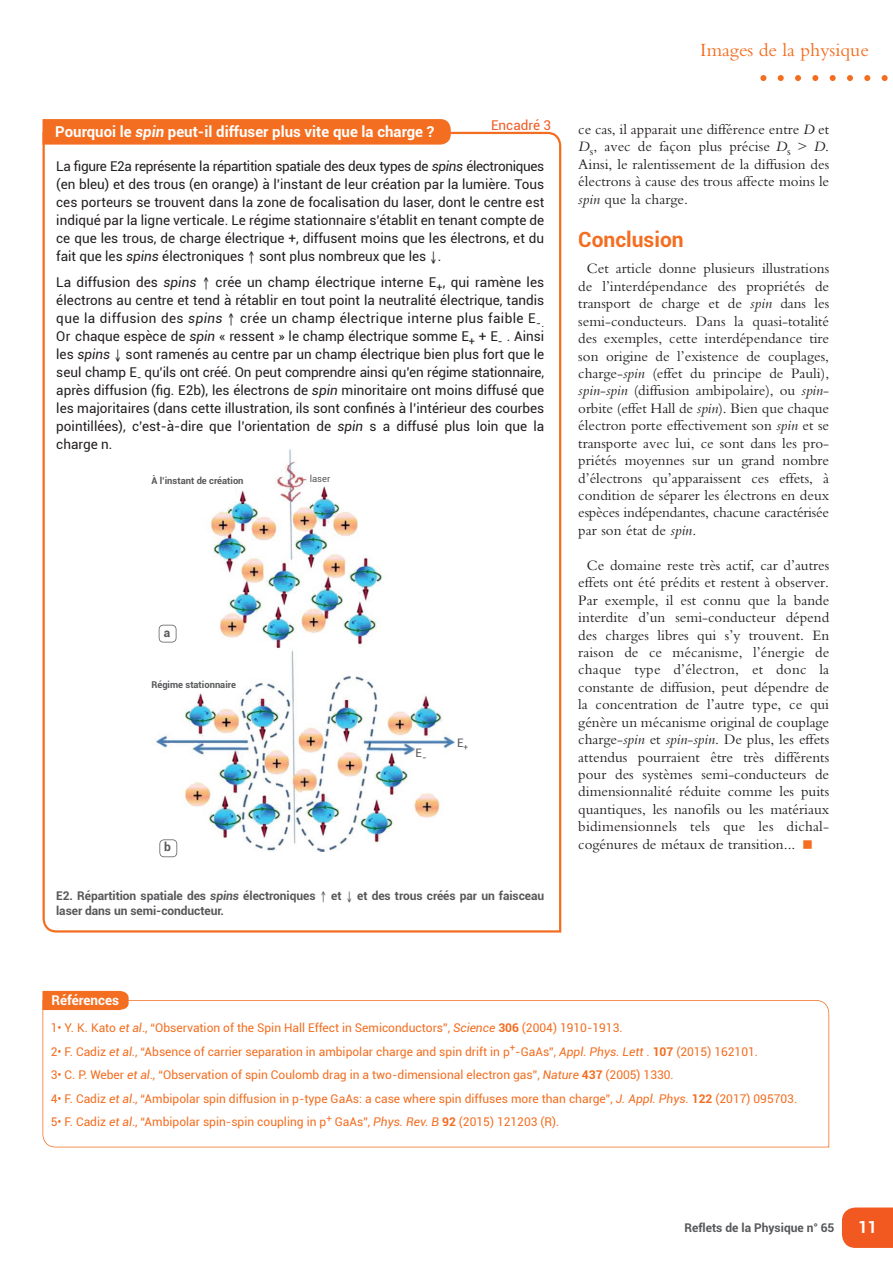
<style>
.page{position:relative;width:893px;height:1263px;background:#fff}
.page>*{position:absolute;margin:0;border:0;box-sizing:border-box;transform-origin:0 0}
.t1{font:700 21px "Roboto";color:#f36e21}
.t2{font:19.5px "Bembo";color:#f36e21}
.t3{font:700 16.5px "Roboto";color:#fff}
.t4{font:15px/17.4px "Bembo";color:#231f20;text-align:justify}
.t5{font:700 15px "Roboto";color:#fff}
.t6{font:13.5px/18px "Roboto";color:#231f20;text-align:justify}
.t7{font:700 13.5px "Roboto";color:#fff}
.t8{font:13.5px "Roboto";color:#f15921}
.t9{font:12px/23.5px "Roboto";color:#f36e21}
.t10{font:700 12px/15px "Roboto";letter-spacing:-.005em;color:#57585a}
.t11{font:11.7px "Roboto";color:#57585a}
.t12{font:700 9.45px "Roboto";color:#57585a}
.t13{font:9.45px "Roboto";color:#57585a}
.s1{font-style:italic}
.s2{font-weight:700}
</style>
<div class="page">
<svg style="left:842px;top:1207px;width:51px;height:41px;background:#f1612b"></svg>
<svg style="left:760px;top:75px;width:128px;height:6px"></svg>
<svg style="left:43px;top:132px;width:518px;height:800px"></svg>
<svg style="left:43px;top:119px;width:408px;height:26px;background:#f37125"></svg>
<svg style="left:42px;top:1000px;width:787px;height:147px"></svg>
<div style="left:42px;top:991px;width:87px;height:19px;background:#f36e21"></div>
<img style="left:145px;top:450px;width:310px;height:401px">
<svg style="left:159px;top:839px;width:18px;height:18px"></svg>
<svg style="left:159px;top:625px;width:17px;height:17px"></svg>
<p class="t8" style="left:491px;top:116px;width:61px">Encadré 3</p>
<p class="t5" style="left:55px;top:122px;width:381px">Pourquoi le <span class="s1">spin</span> peut-il diffuser plus vite que la charge ?</p>
<p class="t6" style="left:56px;top:157px;width:489px">La figure E2a représente la répartition spatiale des deux types de <span class="s1">spins</span> électroniques (en bleu) et des trous (en orange) à l’instant de leur création par la lumière. Tous ces porteurs se trouvent dans la zone de focalisation du laser, dont le centre est indiqué par la ligne verticale. Le régime stationnaire s’établit en tenant compte de ce que les trous, de charge électrique +, diffusent moins que les électrons, et du fait que les <span class="s1">spins</span> électroniques ↑ sont plus nombreux que les ↓.</p>
<p class="t6" style="left:56px;top:273px;width:490px">La diffusion des <span class="s1">spins</span> ↑ crée un champ électrique interne E<sub>+</sub>, qui ramène les électrons au centre et tend à rétablir en tout point la neutralité électrique, tandis que la diffusion des <span class="s1">spins</span> ↑ crée un champ électrique interne plus faible E<sub>-.<br></sub>Or chaque espèce de <span class="s1">spin</span> « ressent » le champ électrique somme E<sub>+</sub> + E<sub>-</sub> . Ainsi les <span class="s1">spins</span> ↓ sont ramenés au centre par un champ électrique bien plus fort que le seul champ E<sub>-</sub> qu’ils ont créé. On peut comprendre ainsi qu’en régime stationnaire, après diffusion (fig. E2b), les électrons de <span class="s1">spin</span> minoritaire ont moins diffusé que les majoritaires (dans cette illustration, ils sont confinés à l’intérieur des courbes pointillées), c’est-à-dire que l’orientation de <span class="s1">spin</span> s a diffusé plus loin que la charge n.</p>
<p class="t12" style="left:151px;top:474px;width:94px">À l’instant de création</p>
<p class="t13" style="left:310px;top:472px;width:22px">laser</p>
<p class="t10" style="left:164px;top:624px;width:8px">a</p>
<p class="t12" style="left:151px;top:678px;width:86px">Régime stationnaire</p>
<p class="t10" style="left:164px;top:839px;width:8px">b</p>
<p class="t11" style="left:416px;top:744px;width:13px">E<sub>-</sub></p>
<p class="t11" style="left:457px;top:734px;width:13px">E<sub>+</sub></p>
<p class="t10" style="left:56px;top:888px;width:490px">E2. Répartition spatiale des <span class="s1">spins</span> électroniques ↑ et ↓ et des trous créés par un faisceau laser dans un semi-conducteur.</p>
<h2 class="t2" style="left:700px;top:39px;width:170px">Images de la physique</h2>
<p class="t4" style="left:578px;top:120px;width:252px">ce cas, il apparait une différence entre <span class="s1">D</span> et <span class="s1">D</span><sub>s</sub>, avec de façon plus précise <span class="s1">D</span><sub>s</sub> <span class="s1">&gt; D</span>.<br>Ainsi, le ralentissement de la diffusion des électrons à cause des trous affecte moins le <span class="s1">spin</span> que la charge.</p>
<h1 class="t1" style="left:578px;top:225px;width:107px">Conclusion</h1>
<p class="t4" style="left:578px;top:260px;width:252px;text-indent:9px">Cet article donne plusieurs illustrations de l’interdépendance des propriétés de transport de charge et de <span class="s1">spin</span> dans les semi-conducteurs. Dans la quasi-totalité des exemples, cette interdépendance tire son origine de l’existence de couplages, charge-<span class="s1">spin</span> (effet du principe de Pauli), <span class="s1">spin</span>-<span class="s1">spin</span> (diffusion ambipolaire), ou <span class="s1">spin&shy;</span>orbite (effet Hall de <span class="s1">spin</span>). Bien que chaque électron porte effectivement son <span class="s1">spin</span> et se transporte avec lui, ce sont dans les pro&shy;priétés moyennes sur un grand nombre d’électrons qu’apparaissent ces effets, à condition de séparer les électrons en deux espèces indépendantes, chacune caractérisée par son état de <span class="s1">spin</span>.</p>
<p class="t4" style="left:578px;top:556px;width:252px;text-indent:9px">Ce domaine reste très actif, car d’autres effets ont été prédits et restent à observer.<br>Par exemple, il est connu que la bande interdite d’un semi-conducteur dépend des charges libres qui s’y trouvent. En raison de ce mécanisme, l’énergie de chaque type d’électron, et donc la constante de diffusion, peut dépendre de la concentration de l’autre type, ce qui génère un mécanisme original de couplage charge-<span class="s1">spin</span> et <span class="s1">spin</span>-<span class="s1">spin</span>. De plus, les effets attendus pourraient être très différents pour des systèmes semi-conducteurs de dimensionnalité réduite comme les puits quantiques, les nanofils ou les matériaux bidimensionnels tels que les dichal&shy;cogénures de métaux de transition...</p>
<p class="t7" style="left:52px;top:990px;width:69px">Références</p>
<p class="t9" style="left:51px;top:1015px;width:748px">1• Y. K. Kato <span class="s1">et al</span>., “Observation of the Spin Hall Effect in Semiconductors”, <span class="s1">Science</span> <span class="s2">306</span> (2004) 1910-1913.<br>2• F. Cadiz <span class="s1">et al.</span>, “Absence of carrier separation in ambipolar charge and spin drift in p<sup>+</sup>-GaAs”, <span class="s1">Appl. Phys. Lett</span> . <span class="s2">107</span> (2015) 162101.<br>3• C. P. Weber <span class="s1">et al.,</span> “Observation of spin Coulomb drag in a two-dimensional electron gas”, <span class="s1">Nature</span> <span class="s2">437</span> (2005) 1330.<br>4• F. Cadiz <span class="s1">et al</span>., “Ambipolar spin diffusion in p-type GaAs: a case where spin diffuses more than charge”, <span class="s1">J. Appl. Phys.</span> <span class="s2">122</span> (2017) 095703.<br>5• F. Cadiz <span class="s1">et al</span>., “Ambipolar spin-spin coupling in p<sup>+</sup> GaAs”, <span class="s1">Phys. Rev. B</span> <span class="s2">92</span> (2015) 121203 (R).</p>
<p class="t10" style="left:684px;top:1219px;width:152px">Reflets de la Physique n° 65</p>
<p class="t3" style="left:858px;top:1215px;width:20px">11</p>
</div>
